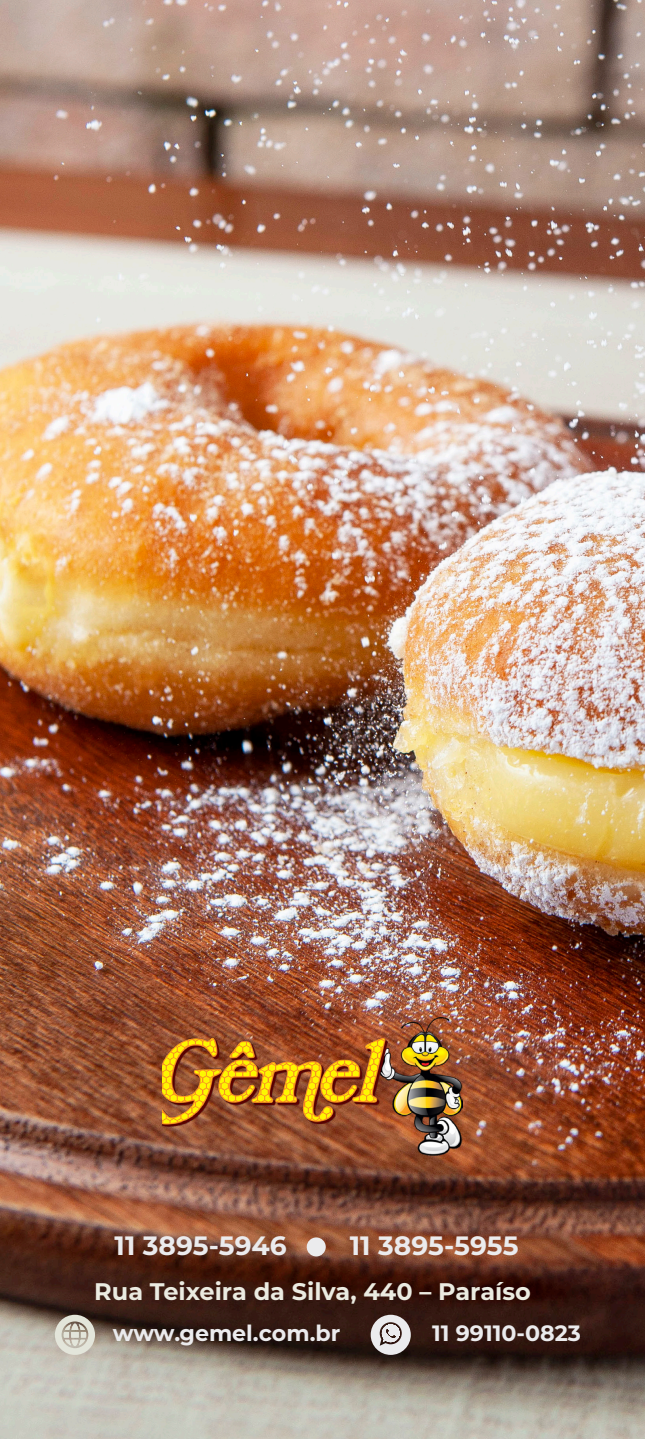
<style>
.page{position:relative;width:645px;height:1439px;background:#fff}
.page>*{position:absolute;margin:0;border:0;box-sizing:border-box;transform-origin:0 0}
.t1{font:700 26.43px "Montserrat";color:#ebebed}
.t2{font:700 23.97px "Montserrat";color:#ebebe1}
.t3{font:700 22.22px "Montserrat";color:#ebebed}
</style>
<div class="page">
<img style="left:0;top:0;width:645px;height:1439px">
<img style="left:162px;top:1017px;width:300px;height:138px">
<svg style="left:55px;top:1314px;width:40px;height:41px"></svg>
<svg style="left:371px;top:1314px;width:40px;height:41px"></svg>
<div style="left:307px;top:1237px;width:19px;height:19px;background:#ebebed;border-radius:50%"></div>
<p class="t1" style="left:115px;top:1226px;width:174px">11 3895-5946</p>
<p class="t1" style="left:350px;top:1226px;width:170px">11 3895-5955</p>
<p class="t2" style="left:94px;top:1274px;width:438px">Rua Teixeira da Silva, 440 – Paraíso</p>
<p class="t3" style="left:113px;top:1316px;width:229px">www.gemel.com.br</p>
<p class="t3" style="left:432px;top:1316px;width:150px">11 99110-0823</p>
</div>
